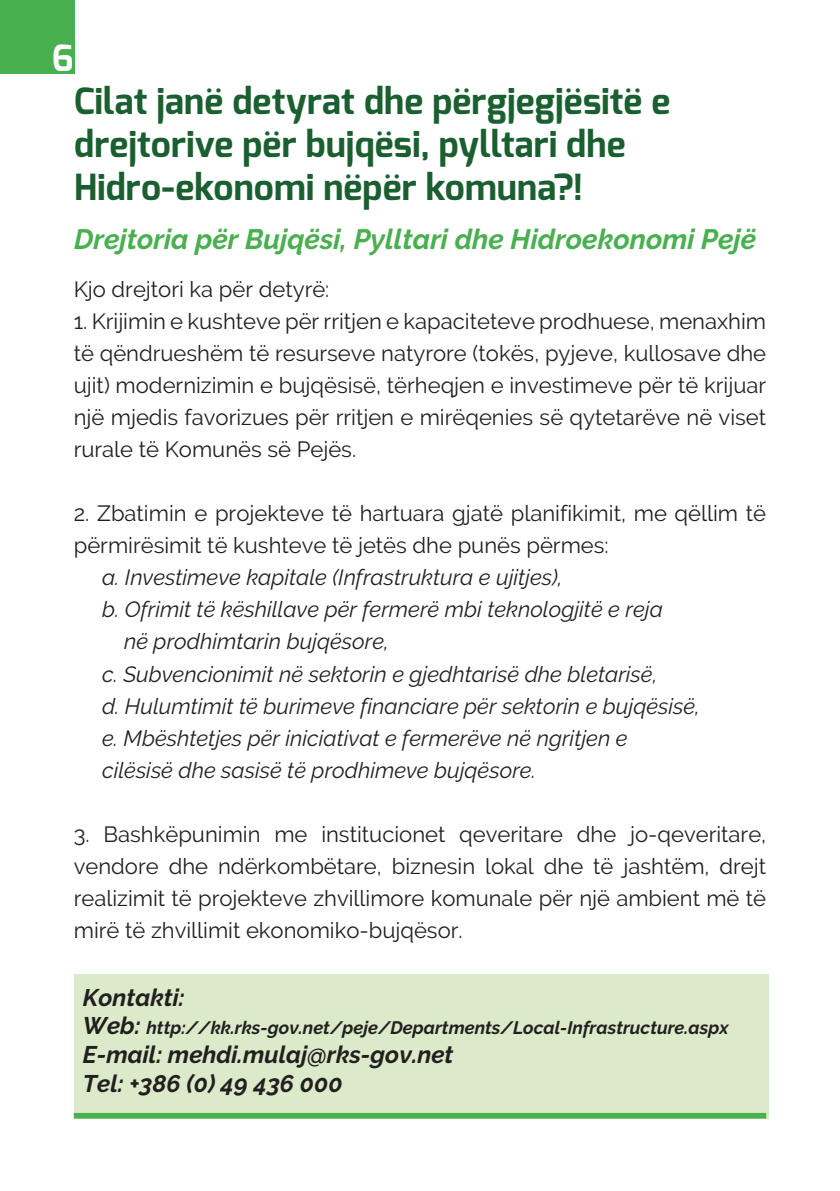
<style>
.page{position:relative;width:840px;height:1191px;background:#fff}
.page>*{position:absolute;margin:0;border:0;box-sizing:border-box;transform-origin:0 0}
.t1{font:700 36px "Exo";letter-spacing:.005em;color:#1a5f30}
.t2{font:700 36px "Exo";color:#fff}
.t3{font:italic 700 28px "Raleway";color:#48b04f}
.t4{font:italic 700 24px "Raleway";color:#231f20}
.t5{font:22px/32px "Raleway";color:#231f20;text-align:justify}
.t6{font:italic 22px/32px "Raleway";color:#231f20}
.t7{font:italic 700 18px "Raleway";color:#231f20}
.s1{font-size:24px}
</style>
<div class="page">
<div style="left:74px;top:973px;width:693px;height:145px;background:#dbebc9"></div>
<div style="left:74px;top:1113px;width:691px;height:5px;background:#48b04f"></div>
<div style="left:0;top:0;width:74px;height:74px;background:#48b04f"></div>
<p class="t2" style="left:52px;top:35px;width:23px">6</p>
<p class="t1" style="left:74px;top:78px;width:597px">Cilat janë detyrat dhe përgjegjësitë e</p>
<p class="t1" style="left:74px;top:121px;width:552px">drejtorive për bujqësi, pylltari dhe</p>
<p class="t1" style="left:74px;top:164px;width:510px">Hidro-ekonomi nëpër komuna?!</p>
<p class="t3" style="left:74px;top:223px;width:683px">Drejtoria për Bujqësi, Pylltari dhe Hidroekonomi Pejë</p>
<p class="t5" style="left:74px;top:273px;width:257px">Kjo drejtori ka për detyrë:</p>
<p class="t5" style="left:74px;top:305px;width:693px">1. Krijimin e kushteve për rritjen e kapaciteteve prodhuese, menaxhim të qëndrueshëm të resurseve natyrore (tokës, pyjeve, kullosave dhe ujit) modernizimin e bujqësisë, tërheqjen e investimeve për të krijuar një mjedis favorizues për rritjen e mirëqenies së qytetarëve në viset rurale të Komunës së Pejës.</p>
<p class="t5" style="left:74px;top:497px;width:693px">2. Zbatimin e projekteve të hartuara gjatë planifikimit, me qëllim të përmirësimit të kushteve të jetës dhe punës përmes:</p>
<p class="t6" style="left:102px;top:561px;width:462px">a. Investimeve kapitale (Infrastruktura e ujitjes),</p>
<p class="t6" style="left:102px;top:593px;width:562px">b. Ofrimit të këshillave për fermerë mbi teknologjitë e reja</p>
<p class="t6" style="left:124px;top:625px;width:266px">në prodhimtarin bujqësore,</p>
<p class="t6" style="left:102px;top:657px;width:556px">c. Subvencionimit në sektorin e gjedhtarisë dhe bletarisë,</p>
<p class="t6" style="left:102px;top:689px;width:599px">d. Hulumtimit të burimeve financiare për sektorin e bujqësisë,</p>
<p class="t6" style="left:102px;top:721px;width:526px">e. Mbështetjes për iniciativat e fermerëve në ngritjen e cilësisë dhe sasisë të prodhimeve bujqësore.</p>
<p class="t5" style="left:74px;top:817px;width:693px">3. Bashkëpunimin me institucionet qeveritare dhe jo-qeveritare, vendore dhe ndërkombëtare, biznesin lokal dhe të jashtëm, drejt realizimit të projekteve zhvillimore komunale për një ambient më të mirë të zhvillimit ekonomiko-bujqësor.</p>
<p class="t4" style="left:83px;top:983px;width:103px">Kontakti:</p>
<p class="t7" style="left:83px;top:1017px;width:647px"><span class="s1">Web:</span> http://kk.rks-gov.net/peje/Departments/Local-Infrastructure.aspx</p>
<p class="t4" style="left:83px;top:1041px;width:372px">E-mail: mehdi.mulaj@rks-gov.net</p>
<p class="t4" style="left:83px;top:1069px;width:261px">Tel: +386 (0) 49 436 000</p>
</div>
